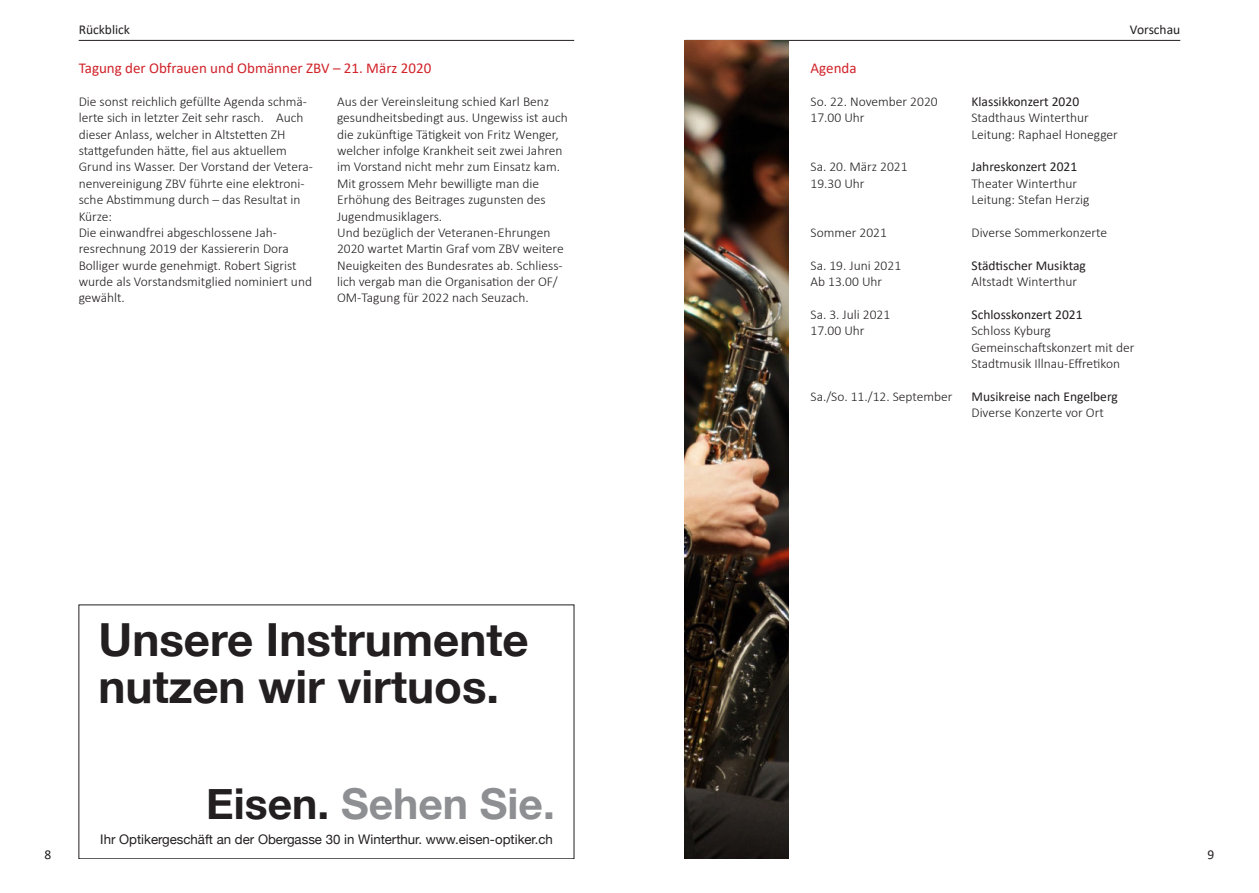
<style>
.page{position:relative;width:1259px;height:893px;background:#fff}
.page>*{position:absolute;margin:0;border:0;box-sizing:border-box;transform-origin:0 0}
.t1{font:700 45.6px/47.1px "Helvetica Neue";color:#231f20}
.t2{font:700 42.6px "Helvetica Neue";color:#8d8f92}
.t3{font:15px "Calibri";color:#d1232a}
.t4{font:300 13.5px/16.4px "Calibri";color:#231f20}
.t5{font:13.5px "Calibri";color:#231f20}
.t6{font:13.2px "Helvetica Neue";color:#231f20}
.s1{color:#231f20}
</style>
<div class="page">
<hr style="left:685px;top:40px;width:495px;height:1px;background:#231f20">
<hr style="left:79px;top:40px;width:495px;height:1px;background:#231f20">
<img style="left:685px;top:41px;width:103px;height:818px">
<p class="t5" style="left:79px;top:21px;width:53px">Rückblick</p>
<p class="t3" style="left:79px;top:59px;width:354px">Tagung der Obfrauen und Obmänner ZBV – 21. März 2020</p>
<p class="t4" style="left:337px;top:93px;width:232px">Aus der Vereinsleitung schied Karl Benz gesundheitsbedingt aus. Ungewiss ist auch die zukünftige Tätigkeit von Fritz Wenger, welcher infolge Krankheit seit zwei Jahren im Vorstand nicht mehr zum Einsatz kam.<br>Mit grossem Mehr bewilligte man die Erhöhung des Beitrages zugunsten des Jugendmusiklagers.<br>Und bezüglich der Veteranen-Ehrungen 2020 wartet Martin Graf vom ZBV weitere Neuigkeiten des Bundesrates ab. Schliess&shy;lich vergab man die Organisation der OF/ OM-Tagung für 2022 nach Seuzach.</p>
<p class="t4" style="left:79px;top:93px;width:236px">Die sonst reichlich gefüllte Agenda schmä&shy;lerte sich in letzter Zeit sehr rasch. Auch dieser Anlass, welcher in Altstetten ZH stattgefunden hätte, fiel aus aktuellem Grund ins Wasser. Der Vorstand der Vetera&shy;nenvereinigung ZBV führte eine elektroni&shy;sche Abstimmung durch – das Resultat in Kürze:<br>Die einwandfrei abgeschlossene Jah&shy;resrechnung 2019 der Kassiererin Dora Bolliger wurde genehmigt. Robert Sigrist wurde als Vorstandsmitglied nominiert und gewählt.</p>
<h1 class="t1" style="left:99px;top:616px;width:432px">Unsere Instrumente nutzen wir virtuos.</h1>
<h2 class="t2" style="left:206px;top:779px;width:350px"><span class="s1">Eisen.</span> Sehen Sie.</h2>
<p class="t6" style="left:100px;top:831px;width:454px">Ihr Optikergeschäft an der Obergasse 30 in Winterthur. www.eisen-optiker.ch</p>
<p class="t3" style="left:810px;top:59px;width:48px">Agenda</p>
<p class="t4" style="left:810px;top:93px;width:129px">So. 22. November 2020<br>17.00 Uhr</p>
<p class="t4" style="left:810px;top:159px;width:99px">Sa. 20. März 2021<br>19.30 Uhr</p>
<p class="t4" style="left:810px;top:224px;width:78px">Sommer 2021</p>
<p class="t4" style="left:810px;top:257px;width:92px">Sa. 19. Juni 2021<br>Ab 13.00 Uhr</p>
<p class="t4" style="left:810px;top:306px;width:81px">Sa. 3. Juli 2021<br>17.00 Uhr</p>
<p class="t4" style="left:810px;top:388px;width:143px">Sa./So. 11./12. September</p>
<p class="t5" style="left:1130px;top:21px;width:52px">Vorschau</p>
<p class="t5" style="left:971px;top:93px;width:109px">Klassikkonzert 2020</p>
<p class="t4" style="left:971px;top:109px;width:148px">Stadthaus Winterthur<br>Leitung: Raphael Honegger</p>
<p class="t5" style="left:971px;top:159px;width:107px">Jahreskonzert 2021</p>
<p class="t4" style="left:971px;top:175px;width:120px">Theater Winterthur<br>Leitung: Stefan Herzig</p>
<p class="t4" style="left:971px;top:224px;width:137px">Diverse Sommerkonzerte</p>
<p class="t5" style="left:971px;top:256px;width:116px">Städtischer Musiktag</p>
<p class="t4" style="left:971px;top:273px;width:107px">Altstadt Winterthur</p>
<p class="t5" style="left:971px;top:306px;width:113px">Schlosskonzert 2021</p>
<p class="t4" style="left:971px;top:322px;width:164px">Schloss Kyburg<br>Gemeinschaftskonzert mit der<br>Stadtmusik Illnau-Effretikon</p>
<p class="t5" style="left:971px;top:388px;width:148px">Musikreise nach Engelberg</p>
<p class="t4" style="left:971px;top:404px;width:134px">Diverse Konzerte vor Ort</p>
<p class="t5" style="left:45px;top:846px;width:8px">8</p>
<p class="t5" style="left:1207px;top:846px;width:8px">9</p>
</div>
